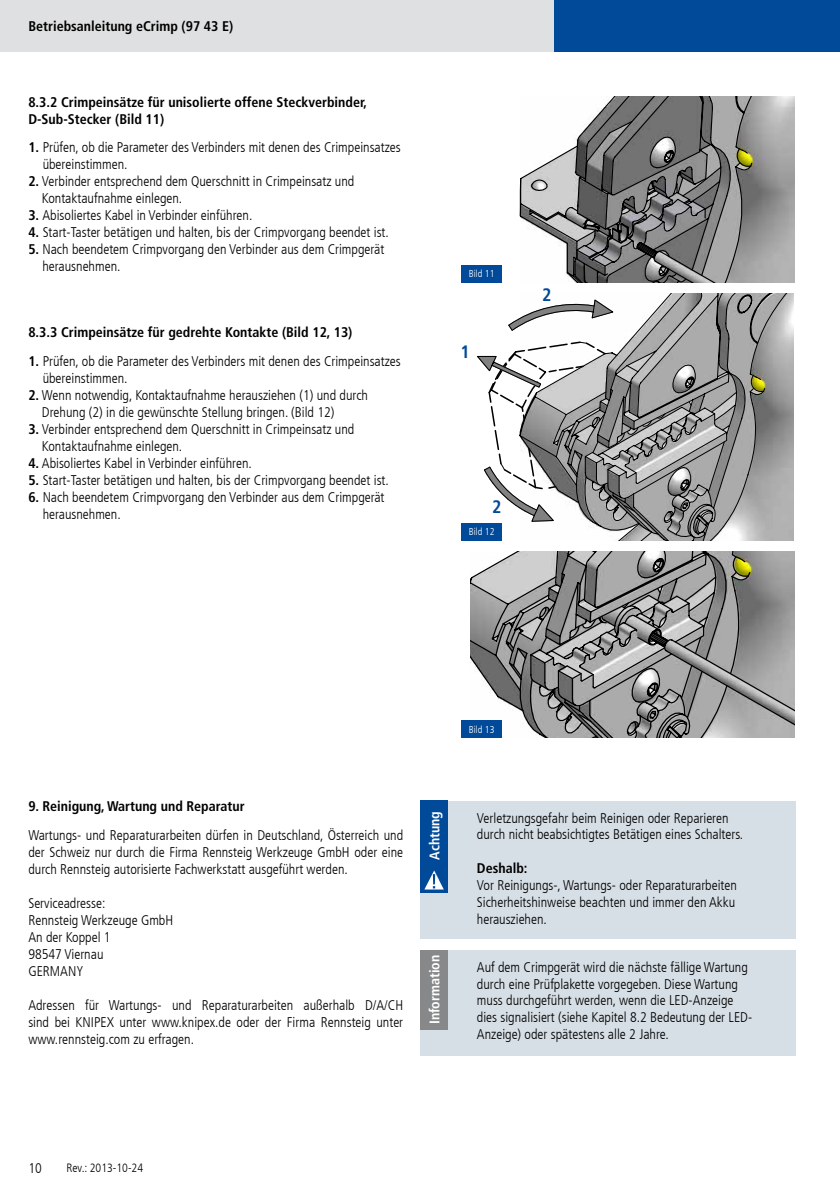
<style>
.page{position:relative;width:840px;height:1191px;background:#fff}
.page>*{position:absolute;margin:0;border:0;box-sizing:border-box;transform-origin:0 0}
.t1{font:700 condensed 18px "Frutiger LT Com";color:#004a99}
.t2{font:300 condensed 14px/17px "Frutiger LT Com";color:#000}
.t3{font:700 condensed 14px/16.8px "Frutiger LT Com";color:#000}
.t4{font:700 condensed 14px "Frutiger LT Com";color:#fff}
.t5{font:300 condensed 12px "Frutiger LT Com";color:#000}
.t6{font:300 condensed 10px "Frutiger LT Com";color:#fff}
.s1{font-weight:700}
</style>
<div class="page">
<div style="left:0;top:0;width:554px;height:52px;background:#dfe0e1"></div>
<div style="left:554px;top:0;width:285px;height:52px;background:#004a99"></div>
<svg style="left:519px;top:96px;width:274px;height:186px;background:#949493"></svg>
<svg style="left:609px;top:294px;width:184px;height:246px;background:#a5a5a5"></svg>
<svg style="left:750px;top:374px;width:14px;height:18px"></svg>
<svg style="left:477px;top:340px;width:250px;height:191px"></svg>
<svg style="left:508px;top:298px;width:106px;height:34px"></svg>
<svg style="left:470px;top:552px;width:48px;height:186px"></svg>
<svg style="left:518px;top:552px;width:275px;height:186px;background:#8b8b8b"></svg>
<svg style="left:732px;top:555px;width:17px;height:22px"></svg>
<svg style="left:596px;top:604px;width:197px;height:134px;background:#969696"></svg>
<div style="left:461px;top:523px;width:40px;height:17px;background:#004a99"></div>
<div style="left:461px;top:720px;width:40px;height:18px;background:#004a99"></div>
<div style="left:461px;top:265px;width:40px;height:17px;background:#004a99"></div>
<div style="left:420px;top:800px;width:374px;height:138px;background:#d7dfe6"></div>
<div style="left:420px;top:950px;width:374px;height:105px;background:#d7dfe6"></div>
<div style="left:420px;top:950px;width:28px;height:79px;background:#87888a"></div>
<div style="left:420px;top:800px;width:28px;height:92px;background:#004a99"></div>
<svg style="left:424px;top:870px;width:19px;height:19px"></svg>
<p class="t3" style="left:28px;top:18px;width:206px">Betriebsanleitung eCrimp (97 43 E)</p>
<p class="t3" style="left:28px;top:94px;width:340px">8.3.2 Crimpeinsätze für unisolierte offene Steckverbinder,<br>D-Sub-Stecker (Bild 11)</p>
<p class="t2" style="left:43px;top:139px;width:359px;text-indent:-14px"><span class="s1">1.</span> Prüfen, ob die Parameter des Verbinders mit denen des Crimpeinsatzes übereinstimmen.</p>
<p class="t2" style="left:42px;top:173px;width:314px;text-indent:-14px"><span class="s1">2.</span> Verbinder entsprechend dem Querschnitt in Crimpeinsatz und<br>Kontaktaufnahme einlegen.</p>
<p class="t2" style="left:28px;top:207px;width:225px"><span class="s1">3.</span> Abisoliertes Kabel in Verbinder einführen.</p>
<p class="t2" style="left:28px;top:224px;width:362px"><span class="s1">4.</span> Start-Taster betätigen und halten, bis der Crimpvorgang beendet ist.</p>
<p class="t2" style="left:42px;top:241px;width:343px;text-indent:-14px"><span class="s1">5.</span> Nach beendetem Crimpvorgang den Verbinder aus dem Crimpgerät herausnehmen.</p>
<p class="t3" style="left:28px;top:324px;width:325px">8.3.3 Crimpeinsätze für gedrehte Kontakte (Bild 12, 13)</p>
<p class="t2" style="left:43px;top:352px;width:359px;text-indent:-14px"><span class="s1">1.</span> Prüfen, ob die Parameter des Verbinders mit denen des Crimpeinsatzes übereinstimmen.</p>
<p class="t2" style="left:42px;top:386px;width:327px;text-indent:-14px"><span class="s1">2.</span> Wenn notwendig, Kontaktaufnahme herausziehen (1) und durch<br>Drehung (2) in die gewünschte Stellung bringen. (Bild 12)</p>
<p class="t2" style="left:42px;top:420px;width:314px;text-indent:-14px"><span class="s1">3.</span> Verbinder entsprechend dem Querschnitt in Crimpeinsatz und<br>Kontaktaufnahme einlegen.</p>
<p class="t2" style="left:28px;top:454px;width:225px"><span class="s1">4.</span> Abisoliertes Kabel in Verbinder einführen.</p>
<p class="t2" style="left:28px;top:471px;width:362px"><span class="s1">5.</span> Start-Taster betätigen und halten, bis der Crimpvorgang beendet ist.</p>
<p class="t2" style="left:43px;top:488px;width:343px;text-indent:-14px"><span class="s1">6.</span> Nach beendetem Crimpvorgang den Verbinder aus dem Crimpgerät herausnehmen.</p>
<p class="t6" style="left:468px;top:268px;width:27px">Bild 11</p>
<p class="t1" style="left:460px;top:341px;width:11px">1</p>
<p class="t1" style="left:541px;top:283px;width:11px">2</p>
<p class="t1" style="left:492px;top:496px;width:11px">2</p>
<p class="t6" style="left:468px;top:526px;width:27px">Bild 12</p>
<p class="t6" style="left:468px;top:723px;width:27px">Bild 13</p>
<p class="t3" style="left:28px;top:798px;width:218px">9. Reinigung, Wartung und Reparatur</p>
<p class="t2" style="left:28px;top:826px;width:376px;text-align:justify">Wartungs- und Reparaturarbeiten dürfen in Deutschland, Österreich und der Schweiz nur durch die Firma Rennsteig Werkzeuge GmbH oder eine durch Rennsteig autorisierte Fachwerkstatt ausgeführt werden.</p>
<p class="t2" style="left:28px;top:894px;width:146px">Serviceadresse:<br>Rennsteig Werkzeuge GmbH<br>An der Koppel 1<br>98547 Viernau<br>Germany</p>
<p class="t2" style="left:28px;top:996px;width:376px;text-align:justify">Adressen für Wartungs- und Reparaturarbeiten außerhalb D/A/CH sind bei KN IPEX unter www.knipex.de oder der Firma Rennsteig unter www.rennsteig.com zu erfragen.</p>
<p class="t4" style="left:426px;top:859px;width:50px;rotate:-90deg">Achtung</p>
<p class="t4" style="left:426px;top:1024px;width:71px;rotate:-90deg">Information</p>
<p class="t2" style="left:476px;top:809px;width:267px">Verletzungsgefahr beim Reinigen oder Reparieren durch nicht beabsichtigtes Betätigen eines Schalters.</p>
<p class="t3" style="left:476px;top:860px;width:52px">Deshalb:</p>
<p class="t2" style="left:476px;top:877px;width:261px;text-align:justify">Vor Reinigungs-, Wartungs- oder Reparaturarbeiten Sicherheitshinweise beachten und immer den Akku herausziehen.</p>
<p class="t2" style="left:476px;top:958px;width:277px">Auf dem Crimpgerät wird die nächste fällige Wartung durch eine Prüfplakette vorgegeben. Diese Wartung muss durchgeführt werden, wenn die LED-Anzeige dies signalisiert (siehe Kapitel 8.2 Bedeutung der LED-Anzeige) oder spätestens alle 2 Jahre.</p>
<p class="t2" style="left:28px;top:1160px;width:15px">10</p>
<p class="t5" style="left:66px;top:1160px;width:78px">Rev.: 2013-10-24</p>
</div>
